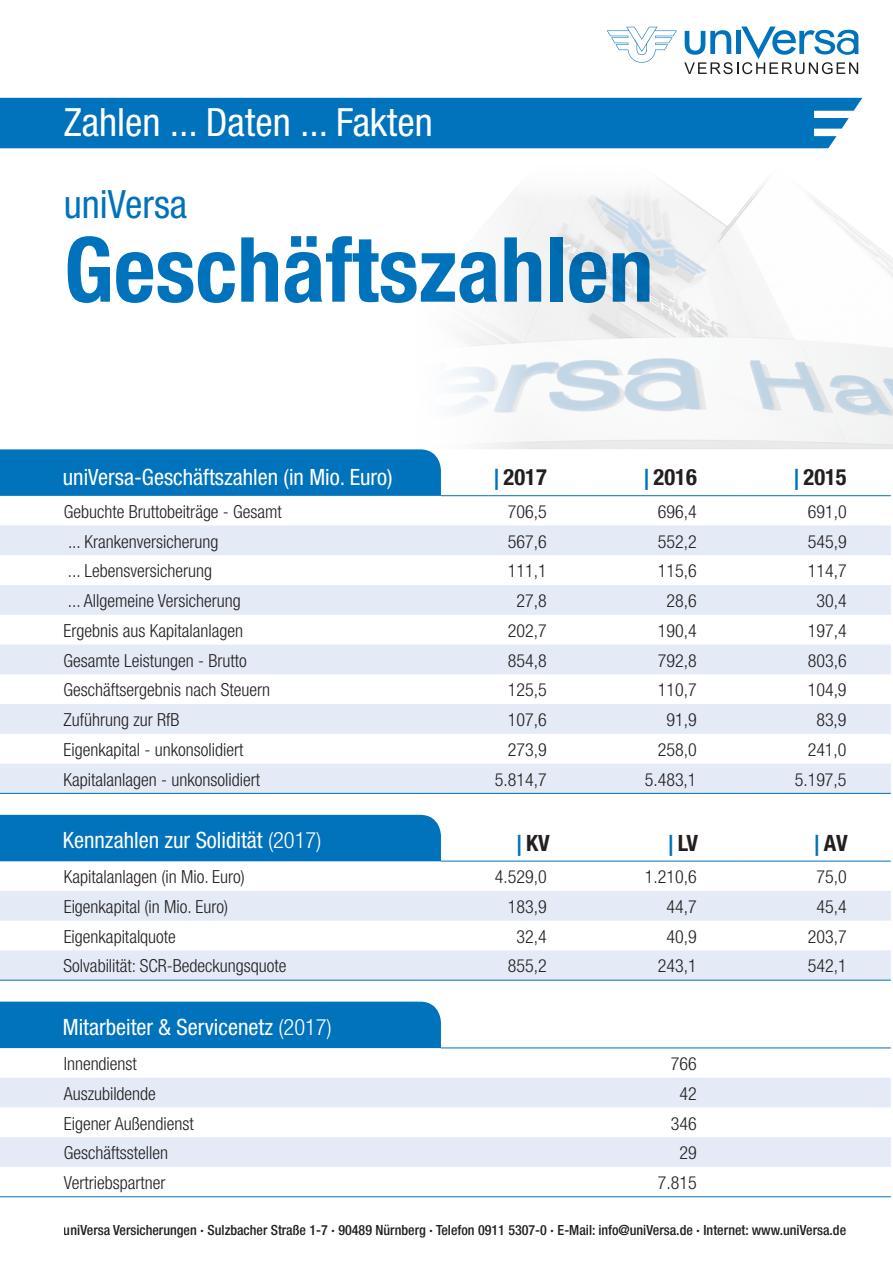
<style>
.page{position:relative;width:893px;height:1263px;background:#fff}
.page>*{position:absolute;margin:0;border:0;box-sizing:border-box;transform-origin:0 0}
.t1{font:700 condensed 90px "Helvetica Neue";color:#0073bc}
.t2{font:condensed 39px "Helvetica Neue";color:#fff}
.t3{font:condensed 39px "Helvetica Neue";color:#0073bc}
.t4{font:condensed 22.5px "Helvetica Neue";color:#fff}
.t5{font:700 condensed 22.5px "Helvetica Neue";color:#231f20}
.t6{font:300 condensed 18px "Helvetica Neue";color:#231f20}
.t7{font:500 condensed 14.1px "Helvetica Neue";color:#231f20}
.s1{font-family:"Arial";font-stretch:normal;color:#0073bc}
.s2{font-weight:300}
.s3{font-weight:700;font-stretch:normal}
</style>
<div class="page">
<img style="left:453px;top:180px;width:440px;height:269px">
<div style="left:0;top:98px;width:862px;height:50px;background:#0073bc"></div>
<svg style="left:0;top:525px;width:891px;height:268px;fill:#e4ebf6"></svg>
<hr style="left:441px;top:495px;width:150px;height:1px;background:#0073bc">
<hr style="left:591px;top:495px;width:150px;height:1px;background:#0073bc">
<hr style="left:741px;top:495px;width:150px;height:1px;background:#0073bc">
<hr style="left:0;top:793px;width:441px;height:1px;background:#0073bc">
<hr style="left:441px;top:793px;width:150px;height:1px;background:#0073bc">
<hr style="left:591px;top:793px;width:150px;height:1px;background:#0073bc">
<hr style="left:741px;top:793px;width:150px;height:1px;background:#0073bc">
<div style="left:0;top:449px;width:441px;height:47px;background:#0073bc"></div>
<svg style="left:0;top:891px;width:891px;height:89px;fill:#e4ebf6"></svg>
<hr style="left:441px;top:861px;width:150px;height:1px;background:#0073bc">
<hr style="left:591px;top:861px;width:150px;height:1px;background:#0073bc">
<hr style="left:741px;top:861px;width:150px;height:1px;background:#0073bc">
<hr style="left:0;top:980px;width:441px;height:1px;background:#0073bc">
<hr style="left:441px;top:980px;width:150px;height:1px;background:#0073bc">
<hr style="left:591px;top:980px;width:150px;height:1px;background:#0073bc">
<hr style="left:741px;top:980px;width:150px;height:1px;background:#0073bc">
<div style="left:0;top:815px;width:441px;height:46px;background:#0073bc"></div>
<svg style="left:0;top:1078px;width:891px;height:89px;fill:#e4ebf6"></svg>
<hr style="left:441px;top:1048px;width:450px;height:1px;background:#0073bc">
<hr style="left:0;top:1196px;width:441px;height:1px;background:#0073bc">
<hr style="left:441px;top:1196px;width:450px;height:1px;background:#0073bc">
<div style="left:0;top:1002px;width:441px;height:46px;background:#0073bc"></div>
<svg style="left:684px;top:27px;width:174px;height:47px"></svg>
<svg style="left:607px;top:27px;width:70px;height:36px"></svg>
<h2 class="t2" style="left:64px;top:100px;width:370px">Zahlen ... Daten ... Fakten</h2>
<h2 class="t3" style="left:64px;top:181px;width:125px">uniVersa</h2>
<h1 class="t1" style="left:64px;top:215px;width:591px">Geschäftszahlen</h1>
<p class="t4" style="left:63px;top:464px;width:331px">uniVersa-Geschäftszahlen (in Mio. Euro)</p>
<p class="t5" style="left:494px;top:464px;width:55px"><span class="s1">|</span> 2017</p>
<p class="t5" style="left:643px;top:464px;width:55px"><span class="s1">|</span> 2016</p>
<p class="t5" style="left:793px;top:464px;width:55px"><span class="s1">|</span> 2015</p>
<p class="t6" style="left:64px;top:501px;width:220px">Gebuchte Bruttobeiträge - Gesamt</p>
<p class="t6" style="left:508px;top:501px;width:40px">706,5</p>
<p class="t6" style="left:658px;top:501px;width:40px">696,4</p>
<p class="t6" style="left:808px;top:501px;width:40px">691,0</p>
<p class="t6" style="left:68px;top:531px;width:152px">... Krankenversicherung</p>
<p class="t6" style="left:508px;top:531px;width:40px">567,6</p>
<p class="t6" style="left:658px;top:531px;width:40px">552,2</p>
<p class="t6" style="left:808px;top:531px;width:40px">545,9</p>
<p class="t6" style="left:68px;top:561px;width:146px">... Lebensversicherung</p>
<p class="t6" style="left:508px;top:561px;width:40px">111,1</p>
<p class="t6" style="left:658px;top:561px;width:40px">115,6</p>
<p class="t6" style="left:808px;top:561px;width:40px">114,7</p>
<p class="t6" style="left:68px;top:590px;width:174px">... Allgemeine Versicherung</p>
<p class="t6" style="left:516px;top:590px;width:32px">27,8</p>
<p class="t6" style="left:666px;top:590px;width:32px">28,6</p>
<p class="t6" style="left:816px;top:590px;width:32px">30,4</p>
<p class="t6" style="left:64px;top:620px;width:181px">Ergebnis aus Kapitalanlagen</p>
<p class="t6" style="left:508px;top:620px;width:40px">202,7</p>
<p class="t6" style="left:658px;top:620px;width:40px">190,4</p>
<p class="t6" style="left:808px;top:620px;width:40px">197,4</p>
<p class="t6" style="left:64px;top:650px;width:185px">Gesamte Leistungen - Brutto</p>
<p class="t6" style="left:508px;top:650px;width:40px">854,8</p>
<p class="t6" style="left:658px;top:650px;width:40px">792,8</p>
<p class="t6" style="left:808px;top:650px;width:40px">803,6</p>
<p class="t6" style="left:64px;top:680px;width:208px">Geschäftsergebnis nach Steuern</p>
<p class="t6" style="left:508px;top:680px;width:40px">125,5</p>
<p class="t6" style="left:658px;top:680px;width:40px">110,7</p>
<p class="t6" style="left:808px;top:680px;width:40px">104,9</p>
<p class="t6" style="left:64px;top:709px;width:117px">Zuführung zur RfB</p>
<p class="t6" style="left:508px;top:709px;width:40px">107,6</p>
<p class="t6" style="left:666px;top:709px;width:32px">91,9</p>
<p class="t6" style="left:816px;top:709px;width:32px">83,9</p>
<p class="t6" style="left:64px;top:739px;width:181px">Eigenkapital - unkonsolidiert</p>
<p class="t6" style="left:508px;top:739px;width:40px">273,9</p>
<p class="t6" style="left:658px;top:739px;width:40px">258,0</p>
<p class="t6" style="left:808px;top:739px;width:40px">241,0</p>
<p class="t6" style="left:64px;top:769px;width:198px">Kapitalanlagen - unkonsolidiert</p>
<p class="t6" style="left:495px;top:769px;width:53px">5.814,7</p>
<p class="t6" style="left:645px;top:769px;width:53px">5.483,1</p>
<p class="t6" style="left:795px;top:769px;width:53px">5.197,5</p>
<p class="t4" style="left:63px;top:827px;width:260px">Kennzahlen zur Solidität <span class="s2">(2017)</span></p>
<p class="t5" style="left:516px;top:829px;width:35px"><span class="s1">|</span>KV</p>
<p class="t5" style="left:668px;top:829px;width:32px"><span class="s1">|</span> LV</p>
<p class="t5" style="left:814px;top:829px;width:36px"><span class="s1">|</span>AV</p>
<p class="t6" style="left:64px;top:866px;width:183px">Kapitalanlagen (in Mio. Euro)</p>
<p class="t6" style="left:495px;top:866px;width:53px">4.529,0</p>
<p class="t6" style="left:645px;top:866px;width:53px">1.210,6</p>
<p class="t6" style="left:816px;top:866px;width:32px">75,0</p>
<p class="t6" style="left:64px;top:896px;width:166px">Eigenkapital (in Mio. Euro)</p>
<p class="t6" style="left:508px;top:896px;width:40px">183,9</p>
<p class="t6" style="left:666px;top:896px;width:32px">44,7</p>
<p class="t6" style="left:816px;top:896px;width:32px">45,4</p>
<p class="t6" style="left:64px;top:926px;width:114px">Eigenkapitalquote</p>
<p class="t6" style="left:517px;top:926px;width:32px">32,4</p>
<p class="t6" style="left:666px;top:926px;width:32px">40,9</p>
<p class="t6" style="left:808px;top:926px;width:40px">203,7</p>
<p class="t6" style="left:64px;top:956px;width:224px">Solvabilität: SCR-Bedeckungsquote</p>
<p class="t6" style="left:508px;top:956px;width:40px">855,2</p>
<p class="t6" style="left:658px;top:956px;width:40px">243,1</p>
<p class="t6" style="left:808px;top:956px;width:40px">542,1</p>
<p class="t4" style="left:63px;top:1014px;width:270px">Mitarbeiter &amp; Servicenetz <span class="s2">(2017)</span></p>
<p class="t6" style="left:64px;top:1053px;width:75px">Innendienst</p>
<p class="t6" style="left:671px;top:1053px;width:27px">766</p>
<p class="t6" style="left:64px;top:1083px;width:94px">Auszubildende</p>
<p class="t6" style="left:679px;top:1083px;width:19px">42</p>
<p class="t6" style="left:64px;top:1113px;width:132px">Eigener Außendienst</p>
<p class="t6" style="left:671px;top:1113px;width:27px">346</p>
<p class="t6" style="left:64px;top:1142px;width:106px">Geschäftsstellen</p>
<p class="t6" style="left:679px;top:1142px;width:19px">29</p>
<p class="t6" style="left:64px;top:1172px;width:103px">Vertriebspartner</p>
<p class="t6" style="left:658px;top:1172px;width:40px">7.815</p>
<p class="t7" style="left:64px;top:1221px;width:784px">uniVersa Versicherungen <span class="s3">·</span> Sulzbacher Straße 1-7 <span class="s3">·</span> 90489 Nürnberg <span class="s3">·</span> Telefon 0911 5307-0 <span class="s3">·</span> E-Mail: info@uniVersa.de <span class="s3">·</span> Internet: www.uniVersa.de</p>
</div>
